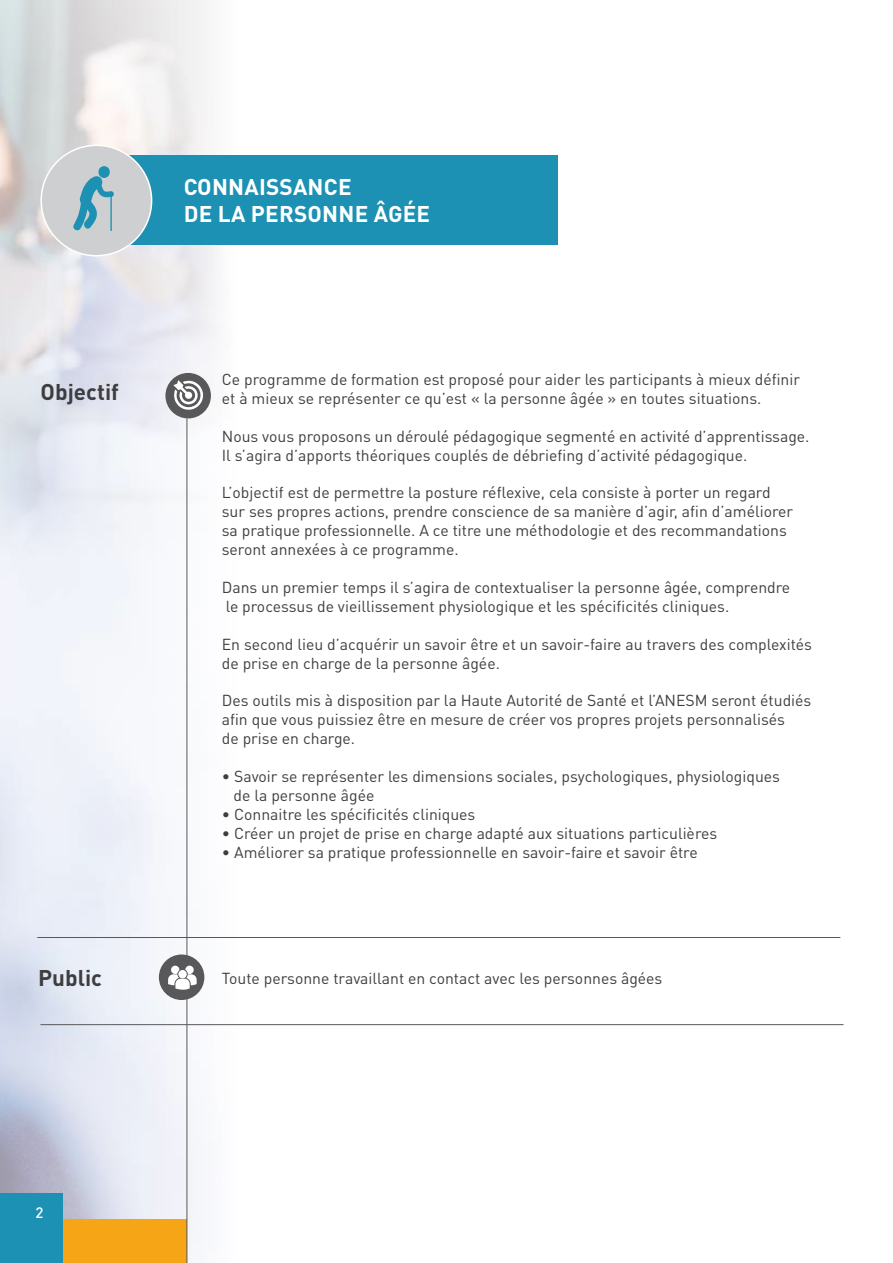
<style>
.page{position:relative;width:893px;height:1263px;background:#fff}
.page>*{position:absolute;margin:0;border:0;box-sizing:border-box;transform-origin:0 0}
.t1{font:700 22.5px/27px "DIN Pro";letter-spacing:.01em;color:#fff}
.t2{font:700 22.5px "DIN Pro";color:#3e3d40}
.t3{font:15.75px/18.9px "DIN Pro";color:#3e3d40}
.t4{font:500 15px "DIN Pro";color:#fff}
</style>
<div class="page">
<img style="left:0;top:0;width:268px;height:1263px">
<div style="left:8px;top:1220px;width:179px;height:43px;background:#f6a517"></div>
<div style="left:0;top:1193px;width:62px;height:70px;background:#1d91b3"></div>
<hr style="left:37px;top:937px;width:803px;height:1px;background:#58585a">
<hr style="left:40px;top:1024px;width:803px;height:1px;background:#58585a">
<hr style="left:187px;top:418px;width:1px;height:845px;background:#58585a">
<div style="left:165px;top:373px;width:46px;height:45px;background:#58585a;border-radius:50%"></div>
<svg style="left:173px;top:380px;width:30px;height:30px"></svg>
<div style="left:159px;top:954px;width:45px;height:46px;background:#58585a;border-radius:50%"></div>
<svg style="left:168px;top:966px;width:29px;height:24px"></svg>
<div style="left:128px;top:155px;width:430px;height:90px;background:#1d91b3"></div>
<div style="left:41px;top:145px;width:111px;height:111px;background:#cecfd0;border-radius:50%"></div>
<div style="left:40px;top:145px;width:112px;height:111px;border:2px solid #fff;border-radius:50%"></div>
<svg style="left:73px;top:176px;width:41px;height:55px"></svg>
<div style="left:98px;top:166px;width:12px;height:12px;background:#1d91b3;border-radius:50%"></div>
<h1 class="t1" style="left:184px;top:172px;width:248px">CONNAISSANCE<br>DE LA PERSONNE ÂGÉE</h1>
<h1 class="t2" style="left:41px;top:376px;width:80px">Objectif</h1>
<p class="t3" style="left:222px;top:369px;width:580px">Ce programme de formation est proposé pour aider les participants à mieux définir et à mieux se représenter ce qu’est « la personne âgée » en toutes situations.</p>
<p class="t3" style="left:222px;top:426px;width:589px">Nous vous proposons un déroulé pédagogique segmenté en activité d’apprentissage.<br>Il s’agira d’apports théoriques couplés de débriefing d’activité pédagogique.</p>
<p class="t3" style="left:222px;top:483px;width:573px">L’objectif est de permettre la posture réflexive, cela consiste à porter un regard sur ses propres actions, prendre conscience de sa manière d’agir, afin d’améliorer sa pratique professionnelle. A ce titre une méthodologie et des recommandations seront annexées à ce programme.</p>
<p class="t3" style="left:222px;top:577px;width:570px">Dans un premier temps il s’agira de contextualiser la personne âgée, comprendre le processus de vieillissement physiologique et les spécificités cliniques.</p>
<p class="t3" style="left:222px;top:634px;width:592px">En second lieu d’acquérir un savoir être et un savoir-faire au travers des complexités de prise en charge de la personne âgée.</p>
<p class="t3" style="left:222px;top:690px;width:591px">Des outils mis à disposition par la Haute Autorité de Santé et l’ANESM seront étudiés afin que vous puissiez être en mesure de créer vos propres projets personnalisés<br>de prise en charge.</p>
<p class="t3" style="left:234px;top:766px;width:548px;text-indent:-12px">• Savoir se représenter les dimensions sociales, psychologiques, physiologiques de la personne âgée</p>
<p class="t3" style="left:222px;top:804px;width:255px">• Connaitre les spécificités cliniques</p>
<p class="t3" style="left:222px;top:823px;width:497px">• Créer un projet de prise en charge adapté aux situations particulières</p>
<p class="t3" style="left:222px;top:842px;width:477px">• Améliorer sa pratique professionnelle en savoir-faire et savoir être</p>
<h1 class="t2" style="left:38px;top:962px;width:65px">Public</h1>
<p class="t4" style="left:35px;top:1202px;width:9px">2</p>
<p class="t3" style="left:222px;top:968px;width:442px">Toute personne travaillant en contact avec les personnes âgées</p>
</div>
